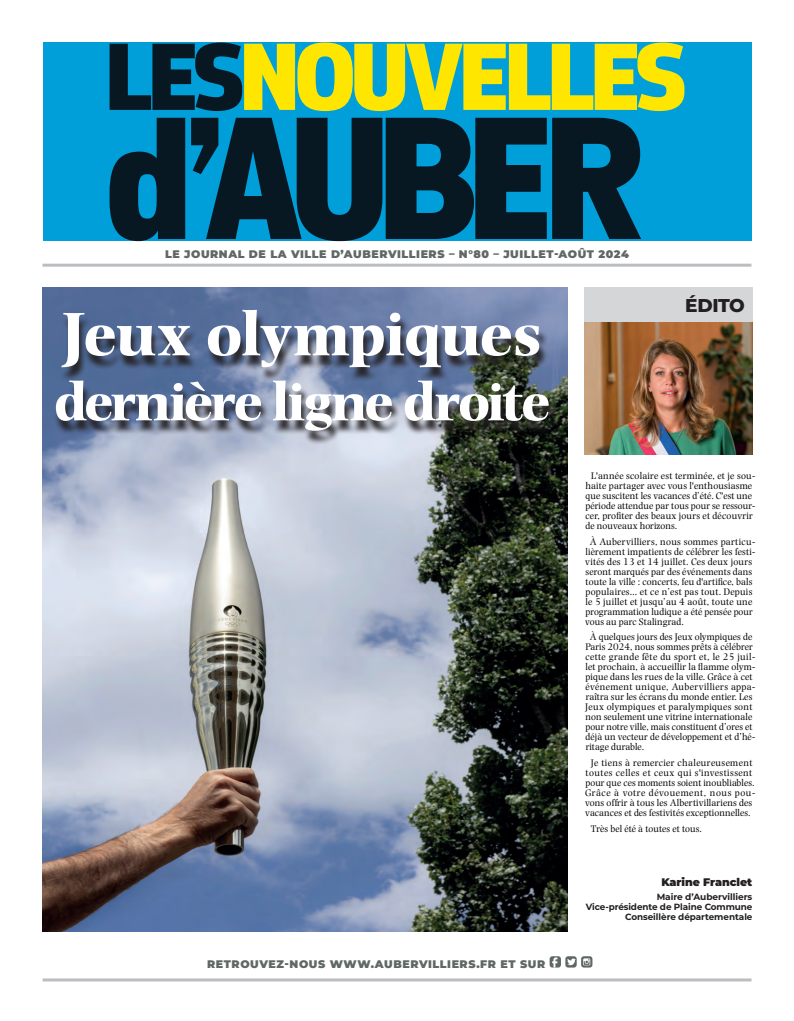
<style>
.page{position:relative;width:794px;height:1021px;background:#fff}
.page>*{position:absolute;margin:0;border:0;box-sizing:border-box;transform-origin:0 0}
.t1{font:700 64px "Photina MT Std";letter-spacing:-.02em;color:#fff}
.t2{font:700 56px "Photina MT Std";letter-spacing:-.045em;color:#fff}
.t3{font:800 18.5px "Montserrat";letter-spacing:-.025em;color:#231f20}
.t4{font:900 11px "Montserrat";letter-spacing:.05em;color:#606865}
.t5{font:900 11px "Montserrat";letter-spacing:-.005em;color:#231f20}
.t6{font:10px/10px "Photina MT Std";letter-spacing:.005em;color:#000200}
.t7{font:10px/10px "Photina MT Std";letter-spacing:.005em;color:#000200;scale:.96 1}
.t8{font:700 9px/10px "Montserrat";letter-spacing:-.005em;color:#231f20;text-align:right}
</style>
<div class="page">
<hr style="left:43px;top:978px;width:708px;height:3px;background:#bcbdc0">
<hr style="left:43px;top:264px;width:708px;height:3px;background:#bcbdc0">
<div style="left:43px;top:43px;width:708px;height:198px;background:#009fda"></div>
<svg style="left:110px;top:118px;width:531px;height:123px;fill:#071822"></svg>
<svg style="left:110px;top:43px;width:574px;height:68px"></svg>
<img style="left:43px;top:288px;width:524px;height:643px">
<div style="left:54px;top:313px;width:503px;height:132px;background:#231f20;opacity:.9"></div>
<svg style="left:549px;top:956px;width:12px;height:11px"></svg>
<svg style="left:552px;top:957px;width:5px;height:10px"></svg>
<div style="left:565px;top:956px;width:11px;height:11px;background:#606865;border-radius:3px"></div>
<svg style="left:567px;top:958px;width:9px;height:7px"></svg>
<svg style="left:581px;top:956px;width:11px;height:11px"></svg>
<svg style="left:583px;top:958px;width:7px;height:7px"></svg>
<img style="left:584px;top:322px;width:169px;height:132px">
<div style="left:584px;top:287px;width:169px;height:35px;background:#d5d6d8"></div>
<p class="t4" style="left:165px;top:245px;width:465px">LE JOURNAL DE LA VILLE D’AUBERVILLIERS – N°80 – JUILLET-AOÛT 2024</p>
<h1 class="t1" style="left:62px;top:297px;width:481px">Jeux olympiques</h1>
<h2 class="t2" style="left:54px;top:369px;width:498px">dernière ligne droite</h2>
<h3 class="t3" style="left:685px;top:291px;width:61px">ÉDITO</h3>
<p class="t6" style="left:585px;top:470px;width:171px;text-indent:6px">L'année scolaire est terminée, et je sou&shy;haite partager avec vous l'enthousiasme que suscitent les vacances d’été. C'est une période attendue par tous pour se ressour&shy;cer, profiter des beaux jours et découvrir de nouveaux horizons.</p>
<p class="t6" style="left:585px;top:536px;width:171px;text-indent:5px">À Aubervilliers, nous sommes particu&shy;lièrement impatients de célébrer les festi&shy;vités des 13 et 14 juillet. Ces deux jours seront marqués par des événements dans toute la ville : concerts, feu d'artifice, bals populaires… et ce n’est pas tout. Depuis le 5 juillet et jusqu’au 4 août, toute une programmation ludique a été pensée pour vous au parc Stalingrad.</p>
<p class="t7" style="left:585px;top:632px;width:178px;text-indent:5px">À quelques jours des Jeux olympiques de Paris 2024, nous sommes prêts à célébrer cette grande fête du sport et, le 25 juil&shy;let prochain, à accueillir la flamme olym&shy;pique dans les rues de la ville. Grâce à cet événement unique, Aubervilliers appa&shy;raîtra sur les écrans du monde entier. Les Jeux olympiques et paralympiques sont non seulement une vitrine internationale pour notre ville, mais constituent d’ores et déjà un vecteur de développement et d’hé&shy;ritage durable.</p>
<p class="t6" style="left:585px;top:757px;width:171px;text-align:center">Je tiens à remercier chaleureusement toutes celles et ceux qui s'investissent pour que ces moments soient inoubliables.<br>Grâce à votre dévouement, nous pou&shy;vons offrir à tous les Albertivillariens des vacances et des festivités exceptionnelles.</p>
<p class="t7" style="left:591px;top:823px;width:117px">Très bel été à toutes et tous.</p>
<p class="t4" style="left:207px;top:955px;width:339px">RETROUVEZ-NOUS WWW.AUBERVILLIERS.FR ET SUR</p>
<p class="t5" style="left:661px;top:873px;width:92px">Karine Franclet</p>
<p class="t8" style="left:586px;top:891px;width:168px">Maire d’Aubervilliers<br>Vice-présidente de Plaine Commune<br>Conseillère départementale</p>
</div>
